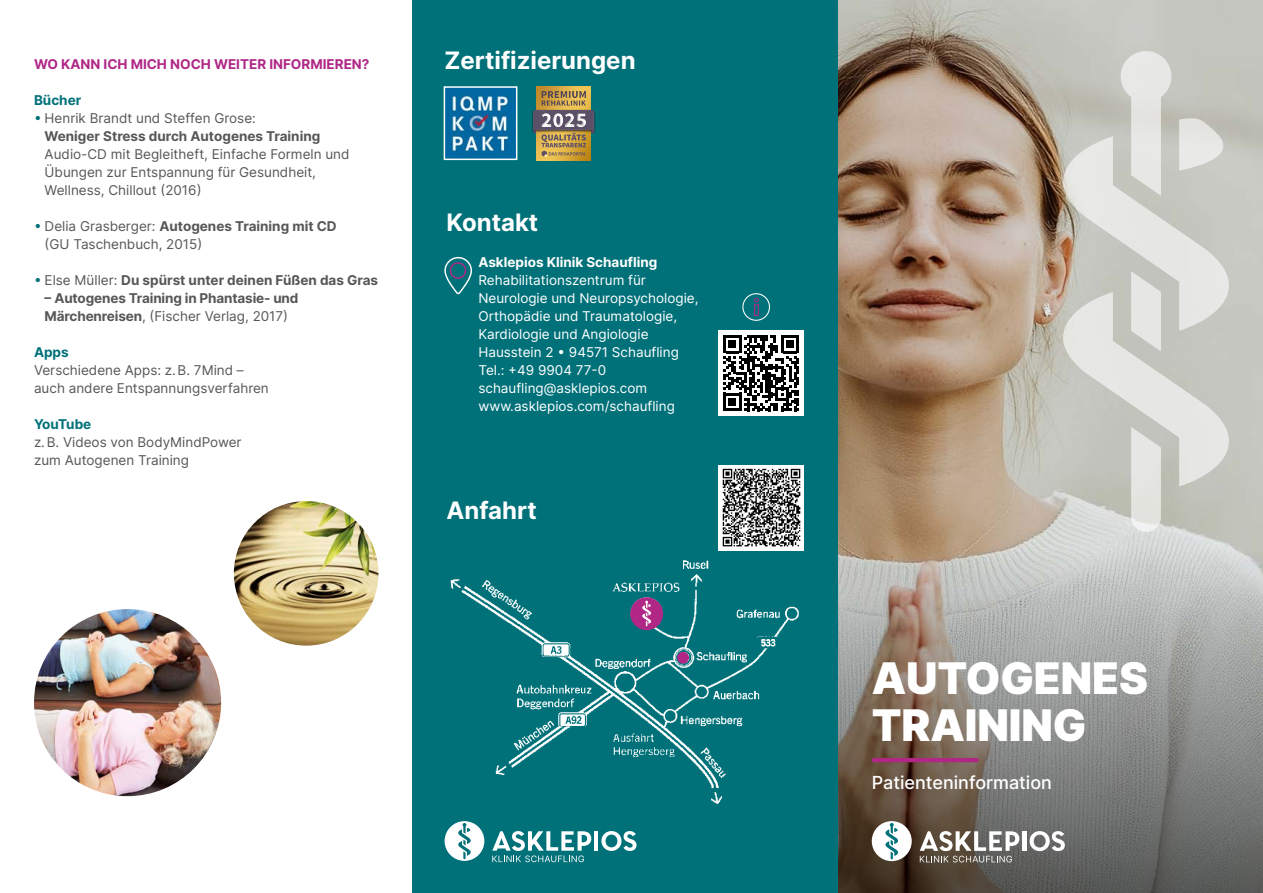
<style>
.page{position:relative;width:1263px;height:893px;background:#fff}
.page>*{position:absolute;margin:0;border:0;box-sizing:border-box;transform-origin:0 0}
.t1{font:900 43.5px/47.2px "Inter";letter-spacing:-.005em;color:#fff}
.t2{font:700 24px "Inter";color:#fff}
.t3{font:500 18px "Inter";color:#fff}
.t4{font:13.5px/18px "Inter";color:#575756}
.t5{font:13.5px/18px "Inter";color:#fff}
.t6{font:700 13.5px/18px "Inter";color:#575756}
.t7{font:700 13.5px "Inter";color:#b02786}
.t8{font:700 13.5px "Inter";color:#fff}
.t9{font:700 13.5px "Inter";color:#007179}
.t10{font:700 13.5px "Inter";letter-spacing:-.025em;color:#007179}
.s1{color:#007179}
.s2{font-weight:700}
.s3{font-weight:400;color:#007179}
.s4{font-weight:400}
</style>
<div class="page">
<img style="left:838px;top:0;width:425px;height:549px">
<svg style="left:838px;top:549px;width:425px;height:344px;background:#8c8984"></svg>
<svg style="left:1063px;top:51px;width:166px;height:481px;background:#d0d1cb"></svg>
<hr style="left:874px;top:758px;width:103px;height:4px;background:#b02786">
<hr style="left:1022px;top:831px;width:4px;height:20px;background:#fff">
<svg style="left:1029px;top:831px;width:36px;height:20px"></svg>
<svg style="left:920px;top:831px;width:99px;height:31px"></svg>
<div style="left:872px;top:821px;width:40px;height:40px;background:#fff;border-radius:50%"></div>
<svg style="left:885px;top:823px;width:13px;height:36px"></svg>
<div style="left:412px;top:0;width:426px;height:893px;background:#007179"></div>
<svg style="left:444px;top:257px;width:28px;height:37px"></svg>
<hr style="left:594px;top:831px;width:4px;height:20px;background:#fff">
<svg style="left:601px;top:831px;width:35px;height:20px"></svg>
<svg style="left:492px;top:831px;width:99px;height:31px"></svg>
<div style="left:445px;top:821px;width:39px;height:40px;background:#fff;border-radius:50%"></div>
<svg style="left:458px;top:823px;width:13px;height:36px"></svg>
<img style="left:447px;top:89px;width:67px;height:68px">
<div style="left:444px;top:86px;width:73px;height:74px;border:2px solid #fff"></div>
<img style="left:450px;top:537px;width:354px;height:267px">
<div style="left:677px;top:652px;width:12px;height:12px;background:#b02786;border-radius:50%"></div>
<div style="left:630px;top:597px;width:33px;height:33px;background:#b02786;border-radius:50%"></div>
<svg style="left:642px;top:601px;width:9px;height:25px"></svg>
<img style="left:537px;top:86px;width:54px;height:74px">
<div style="left:532px;top:109px;width:63px;height:25px;background:#000;opacity:.75"></div>
<svg style="left:534px;top:91px;width:60px;height:66px;background:#9c8552"></svg>
<div style="left:541px;top:113px;width:45px;height:14px;background:#000;opacity:.29"></div>
<svg style="left:742px;top:293px;width:28px;height:28px"></svg>
<div style="left:719px;top:330px;width:85px;height:85px;background:#fff"></div>
<svg style="left:723px;top:335px;width:76px;height:76px"></svg>
<div style="left:719px;top:465px;width:85px;height:85px;background:#fff"></div>
<img style="left:722px;top:468px;width:79px;height:79px">
<img style="left:34px;top:609px;width:187px;height:187px;border-radius:94px">
<img style="left:234px;top:501px;width:144px;height:145px;border-radius:72px">
<p class="t7" style="left:34px;top:54px;width:337px">WO KANN ICH MICH NOCH WEITER INFORMIEREN?</p>
<p class="t9" style="left:34px;top:90px;width:49px">Bücher</p>
<p class="t4" style="left:34px;top:109px;width:223px"><span class="s1">բ</span> Henrik Brandt und Steffen Grose:</p>
<p class="t6" style="left:45px;top:127px;width:277px">Weniger Stress durch Autogenes Training</p>
<p class="t4" style="left:45px;top:145px;width:306px">Audio-CD mit Begleitheft, Einfache Formeln und<br>Übungen zur Entspannung für Gesundheit,<br>Wellness, Chillout (2016)</p>
<p class="t4" style="left:45px;top:217px;width:294px;text-indent:-11px"><span class="s1">բ</span> Delia Grasberger: <span class="s2">Autogenes Training mit CD </span>(GU Taschenbuch, 2015)</p>
<p class="t6" style="left:34px;top:271px;width:346px"><span class="s3">բ</span> <span class="s4">Else Müller:</span> Du spürst unter deinen Füßen das Gras</p>
<p class="t6" style="left:45px;top:289px;width:255px">– Autogenes Training in Phantasie- und<br>Märchenreisen<span class="s4">, (Fischer Verlag, 2017)</span></p>
<p class="t9" style="left:34px;top:342px;width:36px">Apps</p>
<p class="t4" style="left:34px;top:361px;width:236px">Verschiedene Apps: z.B. 7Mind – auch andere Entspannungsverfahren</p>
<p class="t10" style="left:34px;top:414px;width:59px">YouTube</p>
<p class="t4" style="left:34px;top:433px;width:209px">z.B. Videos von BodyMindPower zum Autogenen Training</p>
<h2 class="t2" style="left:444px;top:43px;width:193px">Zertifizierungen</h2>
<h2 class="t2" style="left:446px;top:205px;width:93px">Kontakt</h2>
<p class="t8" style="left:478px;top:252px;width:180px">Asklepios Klinik Schaufling</p>
<p class="t5" style="left:478px;top:271px;width:222px">Rehabilitationszentrum für<br>Neurologie und Neuropsychologie,<br>Orthopädie und Traumatologie,<br>Kardiologie und Angiologie<br>Hausstein 2 • 94571 Schaufling<br>Tel.: +49 9904 77-0 schaufling@asklepios.com www.asklepios.com/schaufling</p>
<h2 class="t2" style="left:446px;top:493px;width:92px">Anfahrt</h2>
<h1 class="t1" style="left:872px;top:653px;width:278px">AUTOGENES<br>TRAINING</h1>
<h3 class="t3" style="left:872px;top:769px;width:182px">Patienteninformation</h3>
</div>
